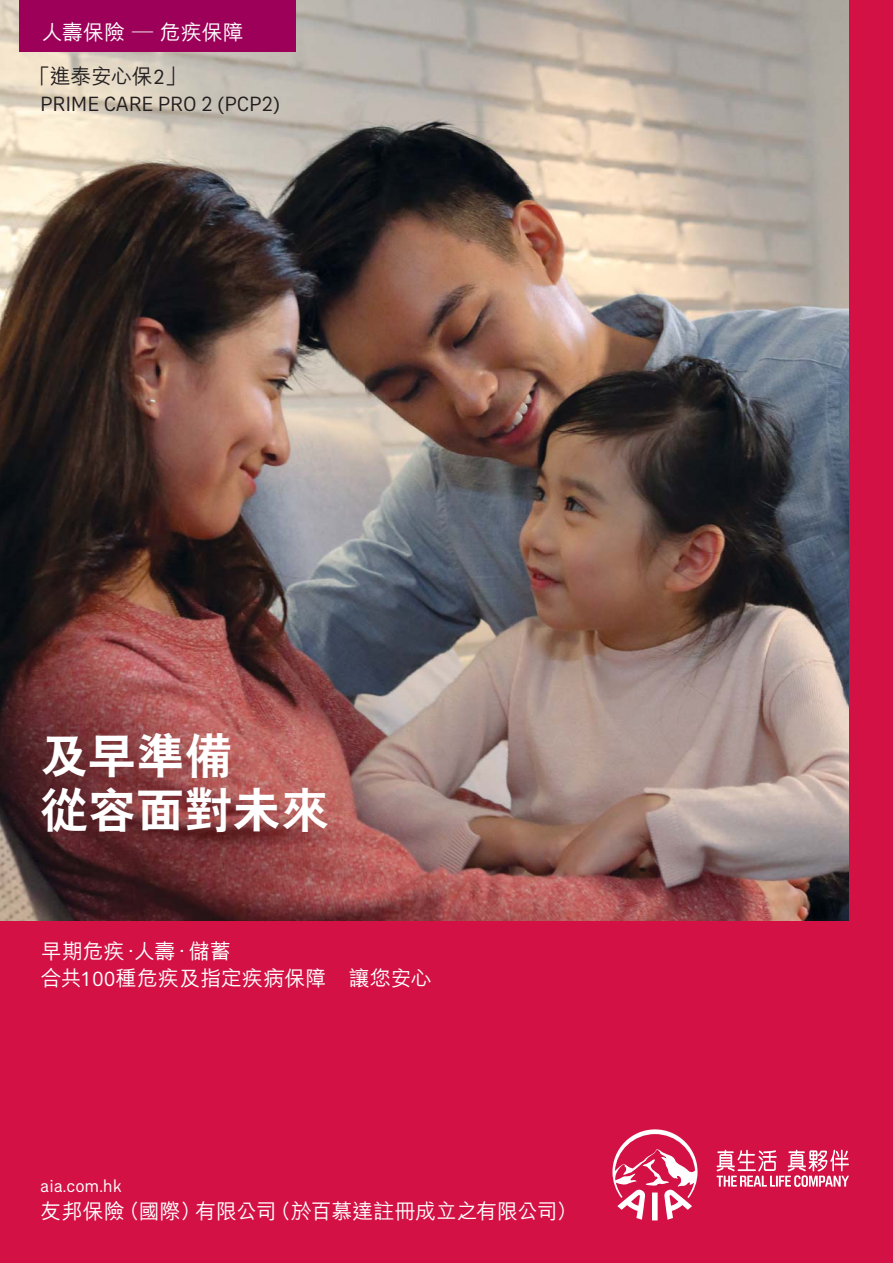
<style>
.page{position:relative;width:893px;height:1263px;background:#d31145}
.page>*{position:absolute;margin:0;border:0;box-sizing:border-box;transform-origin:0 0}
.t1{font:48px/54px "C Hei 2 HK Xbold E Ten B5 H";letter-spacing:-.005em;color:#fff}
.t2{font:21px/27px "M Hei HK Medium E Ten B5 H";letter-spacing:-.005em;color:#fff}
.t3{font:21px "AIA Everest";letter-spacing:-.01em;color:#231f20}
.t4{font:18px "AIA Everest";color:#fff}
.s1{color:#231f20}
.s2{font-family:"AIA Everest";color:#231f20}
.s3{font-family:"AIA Everest"}
</style>
<div class="page">
<img style="left:0;top:0;width:849px;height:921px">
<div style="left:20px;top:0;width:276px;height:51px;background:#9c0058"></div>
<svg style="left:612px;top:1129px;width:237px;height:91px"></svg>
<p class="t2" style="left:29px;top:9px;width:216px;line-height:43.7px;text-indent:12px">人壽保險 — 危疾保障<span class="s1">「進泰安心保</span><span class="s2">2</span><span class="s1">」</span></p>
<p class="t3" style="left:40px;top:92px;width:242px">PRIME CARE PRO 2 (PCP2)</p>
<h1 class="t1" style="left:40px;top:729px;width:291px">及早準備<br>從容面對未來</h1>
<p class="t2" style="left:41px;top:936px;width:392px">早期危疾．人壽．儲蓄<br>合共<span class="s3">100</span>種危疾及指定疾病保障　讓您安心</p>
<p class="t4" style="left:40px;top:1175px;width:83px">aia.com.hk</p>
<p class="t2" style="left:40px;top:1196px;width:539px">友邦保險（國際）有限公司（於百慕達註冊成立之有限公司）</p>
</div>
